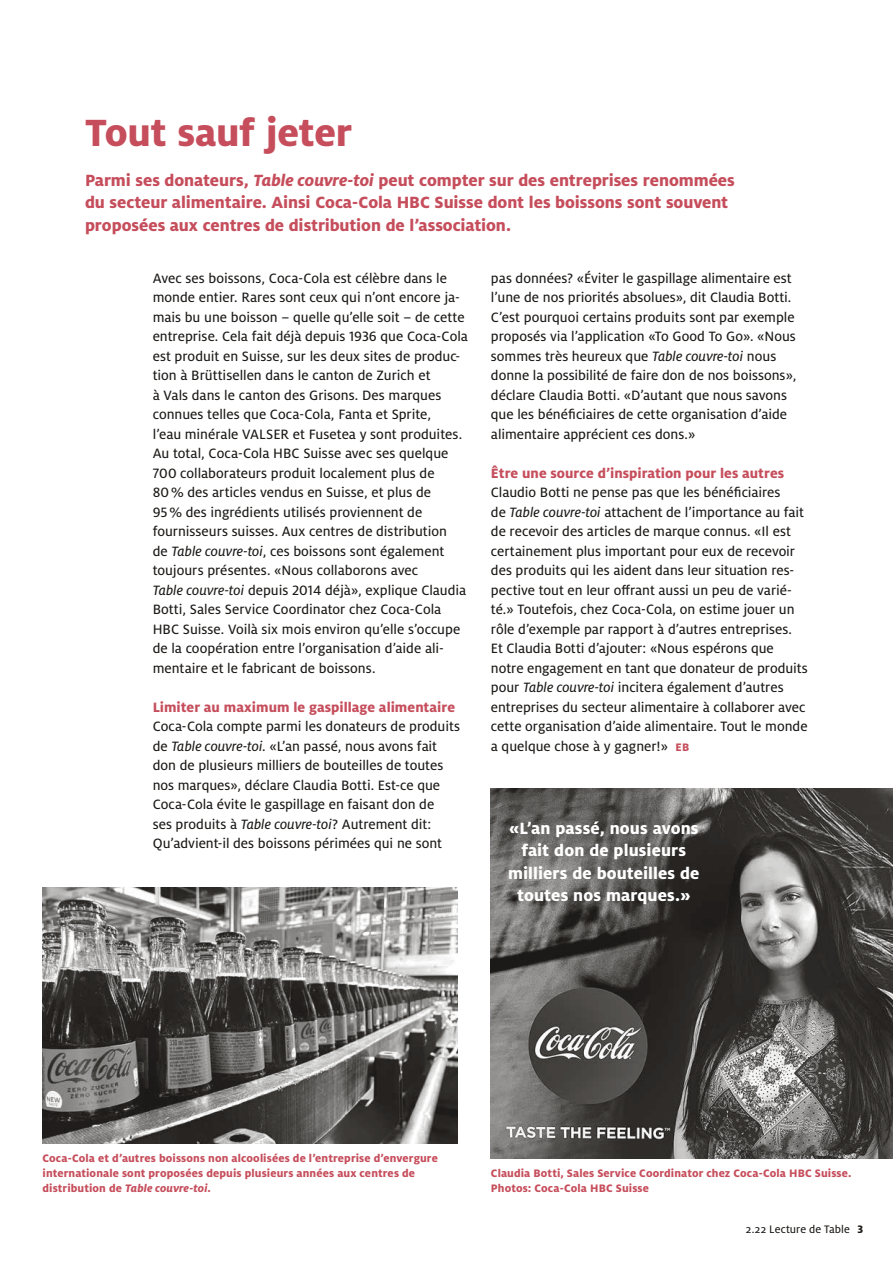
<style>
.page{position:relative;width:893px;height:1263px;background:#fff}
.page>*{position:absolute;margin:0;border:0;box-sizing:border-box;transform-origin:0 0}
.t1{font:800 42px "Milo OT";letter-spacing:-.01em;color:#c64e5c}
.t2{font:800 18px/22.5px "Milo OT";color:#c64e5c}
.t3{font:800 18px/22.5px "Milo OT";letter-spacing:.005em;color:#fff;text-align:center}
.t4{font:15px/19.5px "Milo OT Text";color:#1b1917}
.t5{font:800 15px "Milo OT";color:#c64e5c}
.t6{font:800 12px/15px "Milo OT";letter-spacing:.01em;color:#c64e5c}
.t7{font:12px "Milo OT Text";letter-spacing:.005em;color:#1b1917}
.s1{font-style:italic}
.s2{font-family:"Milo OT Text Ita"}
.s3{font-family:"Milo OT";font-weight:800;font-size:12px;color:#c64e5c}
.s4{font-family:"Milo OT";font-weight:800}
</style>
<div class="page">
<img style="left:491px;top:788px;width:402px;height:370px">
<img style="left:43px;top:887px;width:414px;height:256px">
<h1 class="t1" style="left:85px;top:109px;width:268px">Tout sauf jeter</h1>
<p class="t2" style="left:85px;top:169px;width:651px">Parmi ses donateurs, <span class="s1">Table couvre-toi</span> peut compter sur des entreprises renommées du secteur alimentaire. Ainsi Coca-Cola HBC Suisse dont les boissons sont souvent proposées aux centres de distribution de l’association.</p>
<p class="t4" style="left:153px;top:268px;width:317px">Avec ses boissons, Coca-Cola est célèbre dans le monde entier. Rares sont ceux qui n’ont encore ja&shy;mais bu une boisson – quelle qu’elle soit – de cette entreprise. Cela fait déjà depuis 1936 que Coca-Cola est produit en Suisse, sur les deux sites de produc&shy;tion à Brüttisellen dans le canton de Zurich et<br>à Vals dans le canton des Grisons. Des marques connues telles que Coca-Cola, Fanta et Sprite,<br>l’eau minérale VALSER et Fusetea y sont produites.<br>Au total, Coca-Cola HBC Suisse avec ses quelque 700 collaborateurs produit localement plus de 80% des articles vendus en Suisse, et plus de<br>95% des ingrédients utilisés proviennent de fournisseurs suisses. Aux centres de distribution<br>de <span class="s2">Table couvre-toi</span>, ces boissons sont également toujours présentes. «Nous collaborons avec<br><span class="s2">Table couvre-toi</span> depuis 2014 déjà», explique Claudia Botti, Sales Service Coordinator chez Coca-Cola HBC Suisse. Voilà six mois environ qu’elle s’occupe de la coopération entre l’organisation d’aide ali&shy;mentaire et le fabricant de boissons.</p>
<p class="t5" style="left:153px;top:698px;width:304px">Limiter au maximum le gaspillage alimentaire</p>
<p class="t4" style="left:153px;top:717px;width:309px">Coca-Cola compte parmi les donateurs de produits de <span class="s2">Table couvre-toi</span>. «L’an passé, nous avons fait don de plusieurs milliers de bouteilles de toutes nos marques», déclare Claudia Botti. Est-ce que Coca-Cola évite le gaspillage en faisant don de<br>ses produits à <span class="s2">Table couvre-toi</span>? Autrement dit:<br>Qu’advient-il des boissons périmées qui ne sont</p>
<p class="t4" style="left:491px;top:268px;width:307px">pas données? «Éviter le gaspillage alimentaire est l’une de nos priorités absolues», dit Claudia Botti.<br>C’est pourquoi certains produits sont par exemple proposés via l’application «To Good To Go». «Nous sommes très heureux que <span class="s2">Table couvre-toi</span> nous donne la possibilité de faire don de nos boissons», déclare Claudia Botti. «D’autant que nous savons que les bénéficiaires de cette organisation d’aide alimentaire apprécient ces dons.»</p>
<p class="t5" style="left:491px;top:464px;width:295px">Être une source d’inspiration pour les autres</p>
<p class="t4" style="left:491px;top:483px;width:318px">Claudio Botti ne pense pas que les bénéficiaires<br>de <span class="s2">Table couvre-toi</span> attachent de l’importance au fait de recevoir des articles de marque connus. «Il est certainement plus important pour eux de recevoir des produits qui les aident dans leur situation res&shy;pective tout en leur offrant aussi un peu de varié&shy;té.» Toutefois, chez Coca-Cola, on estime jouer un rôle d’exemple par rapport à d’autres entreprises.<br>Et Claudia Botti d’ajouter: «Nous espérons que notre engagement en tant que donateur de produits pour <span class="s2">Table couvre-toi</span> incitera également d’autres entreprises du secteur alimentaire à collaborer avec cette organisation d’aide alimentaire. Tout le monde a quelque chose à y gagner!» <span class="s3">EB</span></p>
<p class="t3" style="left:508px;top:816px;width:193px">«L’an passé, nous avons fait don de plusieurs milliers de bouteilles de toutes nos marques.»</p>
<p class="t6" style="left:43px;top:1150px;width:397px">Coca-Cola et d’autres boissons non alcoolisées de l’entreprise d’envergure internationale sont proposées depuis plusieurs années aux centres de distribution de <span class="s1">Table couvre-toi</span>.</p>
<p class="t6" style="left:491px;top:1165px;width:362px">Claudia Botti, Sales Service Coordinator chez Coca-Cola HBC Suisse.<br>Photos: Coca-Cola HBC Suisse</p>
<p class="t7" style="left:746px;top:1223px;width:119px">2.22 Lecture de Table <span class="s4">3</span></p>
</div>
